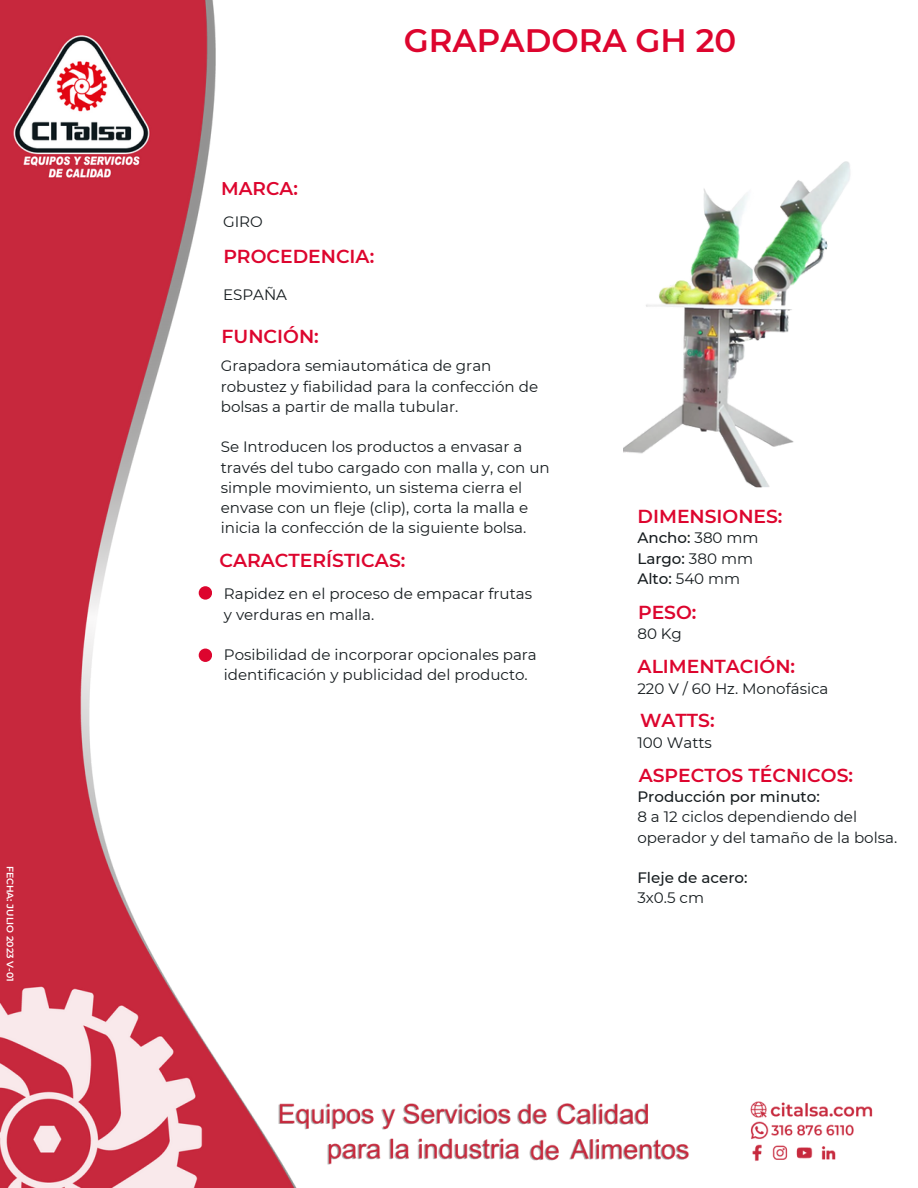
<style>
.page{position:relative;width:918px;height:1188px;background:#fff}
.page>*{position:absolute;margin:0;border:0;box-sizing:border-box;transform-origin:0 0}
.t1{font:600 32.4px "Montserrat";color:#dd052e}
.t2{font:600 18.75px "Montserrat";color:#dd052e}
.t3{font:600 18.45px "Montserrat";color:#dd052e}
.t4{font:15.15px/20.2px "Montserrat";color:#161c1f}
.t5{font:500 15.15px "Montserrat";color:#161c1f}
.t6{font:600 9.45px "Montserrat";color:#fff}
.s1{font-weight:400}
</style>
<div class="page">
<img style="left:0;top:0;width:873px;height:1188px">
<div style="left:199px;top:586px;width:13px;height:14px;background:#dd052e;border-radius:50%"></div>
<div style="left:199px;top:649px;width:13px;height:13px;background:#dd052e;border-radius:50%"></div>
<img style="left:624px;top:161px;width:235px;height:326px">
<p class="t6" style="left:16px;top:866px;width:117px;rotate:90deg">FECHA: JULIO 2023 V-01</p>
<p class="t1" style="left:404px;top:21px;width:334px">GRAPADORA GH 20</p>
<p class="t3" style="left:221px;top:177px;width:78px">MARCA:</p>
<p class="t4" style="left:223px;top:212px;width:41px">GIRO</p>
<p class="t2" style="left:223px;top:245px;width:152px">PROCEDENCIA:</p>
<p class="t4" style="left:223px;top:284px;width:66px">ESPAÑA</p>
<p class="t2" style="left:222px;top:325px;width:99px">FUNCIÓN:</p>
<p class="t4" style="left:221px;top:356px;width:319px">Grapadora semiautomática de gran robustez y fiabilidad para la confección de bolsas a partir de malla tubular.</p>
<p class="t4" style="left:221px;top:437px;width:331px">Se Introducen los productos a envasar a través del tubo cargado con malla y, con un simple movimiento, un sistema cierra el envase con un fleje (clip), corta la malla e inicia la confección de la siguiente bolsa.</p>
<p class="t2" style="left:219px;top:549px;width:187px">CARACTERÍSTICAS:</p>
<p class="t4" style="left:224px;top:584px;width:310px">Rapidez en el proceso de empacar frutas y verduras en malla.</p>
<p class="t4" style="left:224px;top:645px;width:314px">Posibilidad de incorporar opcionales para identificación y publicidad del producto.</p>
<p class="t2" style="left:638px;top:505px;width:146px">DIMENSIONES:</p>
<p class="t5" style="left:637px;top:529px;width:123px">Ancho: <span class="s1">380 mm</span></p>
<p class="t5" style="left:637px;top:549px;width:117px">Largo: <span class="s1">380 mm</span></p>
<p class="t5" style="left:637px;top:569px;width:104px">Alto: <span class="s1">540 mm</span></p>
<p class="t2" style="left:638px;top:601px;width:60px">PESO:</p>
<p class="t4" style="left:637px;top:624px;width:46px">80 Kg</p>
<p class="t2" style="left:638px;top:655px;width:159px">ALIMENTACIÓN:</p>
<p class="t4" style="left:637px;top:678px;width:193px">220 V / 60 Hz. Monofásica</p>
<p class="t2" style="left:640px;top:709px;width:76px">WATTS:</p>
<p class="t4" style="left:637px;top:732px;width:76px">100 Watts</p>
<p class="t2" style="left:639px;top:763px;width:216px">ASPECTOS TÉCNICOS:</p>
<p class="t5" style="left:637px;top:787px;width:184px">Producción por minuto:</p>
<p class="t4" style="left:637px;top:807px;width:261px">8 a 12 ciclos dependiendo del operador y del tamaño de la bolsa.</p>
<p class="t5" style="left:637px;top:868px;width:112px">Fleje de acero:</p>
<p class="t4" style="left:637px;top:888px;width:68px">3x0.5 cm</p>
</div>
